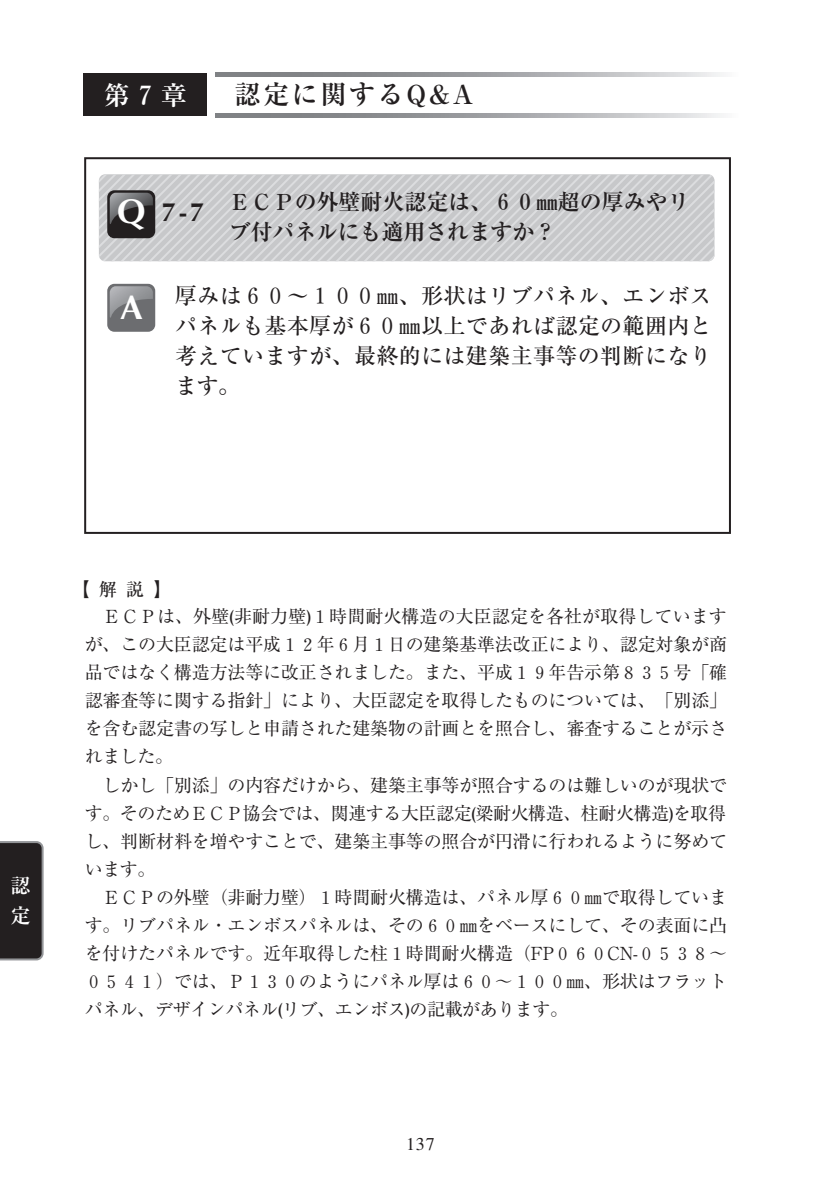
<style>
.page{position:relative;width:840px;height:1191px;background:#fff}
.page>*{position:absolute;margin:0;border:0;box-sizing:border-box;transform-origin:0 0}
.t1{font:700 34px "Optima";color:#fff}
.t2{font:700 26px "Ryumin";letter-spacing:.1em;color:#231f20}
.t3{font:700 26px "Optima";color:#231f20}
.t4{font:700 26px "Ryumin";color:#fff}
.t5{font:500 22px/30px "Ryumin";letter-spacing:.015em;color:#231f20;text-align:justify}
.t6{font:700 22px/30px "Ryumin";letter-spacing:-.005em;color:#231f20}
.t7{font:700 20px/30px "Ryumin";color:#fff}
.t8{font:18px/28px "Ryumin";letter-spacing:-.01em;color:#231f20}
.t9{font:500 18px "Ryumin";color:#231f20}
.t10{font:300 18px "Ryumin";color:#231f20}
.s1{font-size:34px;color:#fff}
</style>
<div class="page">
<div style="left:84px;top:157px;width:646px;height:377px;border:2px solid #231f20"></div>
<svg style="left:215px;top:113px;width:507px;height:4px;background:#a4a6a8"></svg>
<svg style="left:215px;top:72px;width:507px;height:4px;background:#a4a6a8"></svg>
<div style="left:83px;top:74px;width:123px;height:42px;background:#231f20"></div>
<svg style="left:0;top:841px;width:44px;height:120px;background:#2f2b2d"></svg>
<svg style="left:99px;top:174px;width:615px;height:87px;background:#c7c8ca"></svg>
<div style="left:107px;top:284px;width:48px;height:48px;background:#6c6d70;border-radius:7px"></div>
<svg style="left:110px;top:286px;width:43px;height:32px"></svg>
<h2 class="t4" style="left:103px;top:79px;width:85px">第７章</h2>
<h2 class="t2" style="left:234px;top:78px;width:240px">認定に関するQ&amp;A</h2>
<h2 class="t3" style="left:117px;top:197px;width:89px"><span class="s1">Q</span> 7-7</h2>
<p class="t6" style="left:229px;top:186px;width:462px">ＥＣＰの外壁耐火認定は、６０㎜超の厚みやリブ付パネルにも適用されますか？</p>
<h1 class="t1" style="left:120px;top:287px;width:24px">A</h1>
<p class="t5" style="left:175px;top:280px;width:538px">厚みは６０～１００㎜、形状はリブパネル、エンボスパネルも基本厚が６０㎜以上であれば認定の範囲内と考えていますが、最終的には建築主事等の判断になります。</p>
<p class="t7" style="left:11px;top:869px;width:21px">認定</p>
<p class="t9" style="left:72px;top:578px;width:100px">【解説】</p>
<p class="t8" style="left:85px;top:602px;width:643px;text-indent:18px">ＥＣＰは、外壁(非耐力壁)１時間耐火構造の大臣認定を各社が取得していますが、この大臣認定は平成１２年６月１日の建築基準法改正により、認定対象が商品ではなく構造方法等に改正されました。また、平成１９年告示第８３５号「確認審査等に関する指針」により、大臣認定を取得したものについては、「別添」を含む認定書の写しと申請された建築物の計画とを照合し、審査することが示されました。<br>　しかし「別添」の内容だけから、建築主事等が照合するのは難しいのが現状です。そのためＥＣＰ協会では、関連する大臣認定(梁耐火構造、柱耐火構造)を取得し、判断材料を増やすことで、建築主事等の照合が円滑に行われるように努めています。</p>
<p class="t8" style="left:85px;top:882px;width:643px;text-align:justify;text-indent:18px">ＥＣＰの外壁（非耐力壁）１時間耐火構造は、パネル厚６０㎜で取得しています。リブパネル・エンボスパネルは、その６０㎜をベースにして、その表面に凸を付けたパネルです。近年取得した柱１時間耐火構造（FP０６０CN-０５３８～０５４１）では、Ｐ１３０のようにパネル厚は６０～１００㎜、形状はフラットパネル、デザインパネル(リブ、エンボス)の記載があります。</p>
<p class="t10" style="left:406px;top:1133px;width:30px">137</p>
</div>
